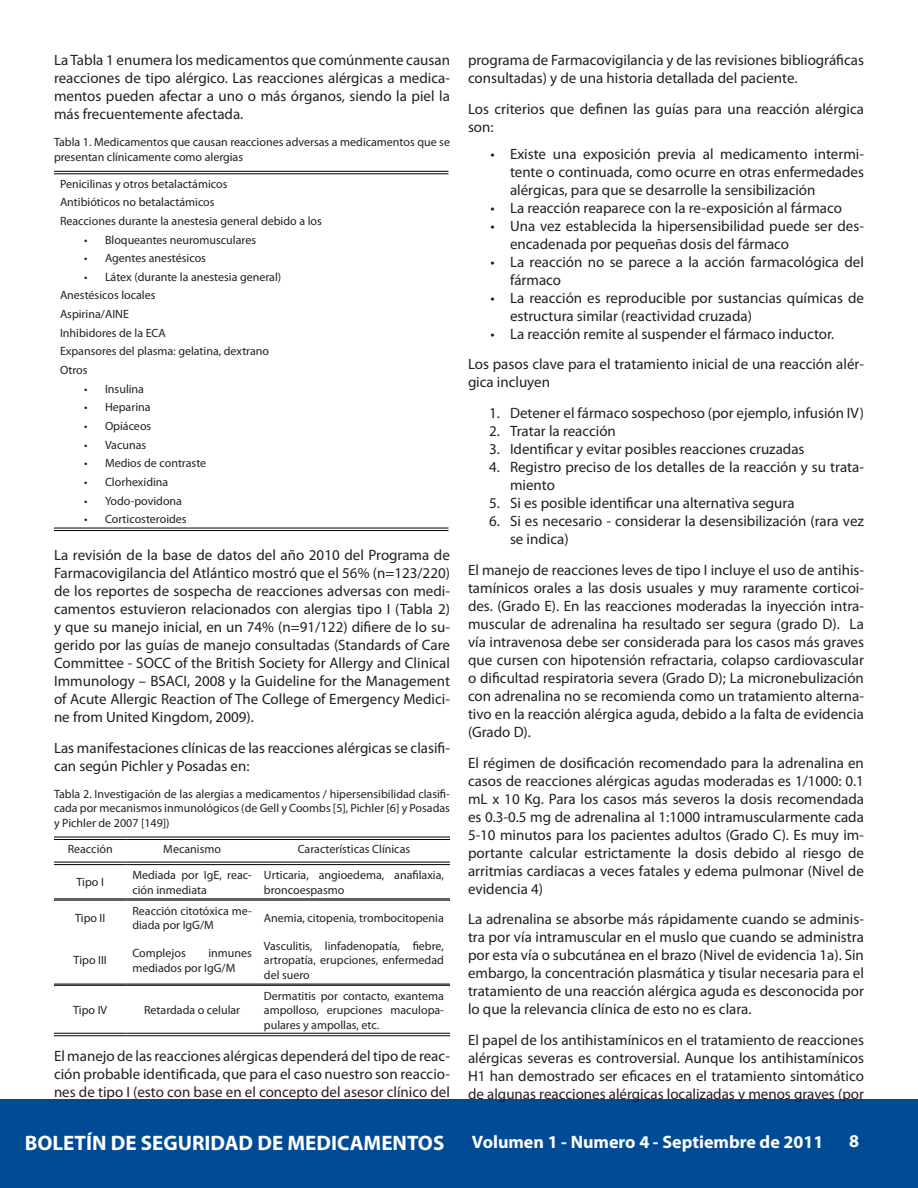
<style>
.page{position:relative;width:918px;height:1188px;background:#fff}
.page>*{position:absolute;margin:0;border:0;box-sizing:border-box;transform-origin:0 0}
.t1{font:700 21px "Myriad Pro";color:#fff}
.t2{font:700 18px "Myriad Pro";color:#fff}
.t3{font:15px/18px "Myriad Pro";color:#231f20;text-align:justify}
.t4{font:12px/14.4px "Myriad Pro";color:#231f20}
</style>
<div class="page">
<div style="left:0;top:1100px;width:918px;height:88px;background:#014b95"></div>
<hr style="left:54px;top:171px;width:394px;height:1px;background:#000">
<hr style="left:54px;top:174px;width:394px;height:1px;background:#000">
<hr style="left:54px;top:528px;width:394px;height:1px;background:#000">
<hr style="left:54px;top:530px;width:394px;height:1px;background:#000">
<hr style="left:54px;top:899px;width:72px;height:1px;background:#000">
<hr style="left:54px;top:900px;width:72px;height:1px;background:#000">
<hr style="left:126px;top:899px;width:132px;height:1px;background:#000">
<hr style="left:126px;top:900px;width:132px;height:1px;background:#000">
<hr style="left:258px;top:899px;width:192px;height:1px;background:#000">
<hr style="left:258px;top:900px;width:192px;height:1px;background:#000">
<hr style="left:54px;top:984px;width:72px;height:1px;background:#000">
<hr style="left:54px;top:985px;width:72px;height:1px;background:#000">
<hr style="left:126px;top:984px;width:132px;height:1px;background:#000">
<hr style="left:126px;top:985px;width:132px;height:1px;background:#000">
<hr style="left:258px;top:984px;width:192px;height:1px;background:#000">
<hr style="left:258px;top:985px;width:192px;height:1px;background:#000">
<hr style="left:54px;top:837px;width:72px;height:1px;background:#000">
<hr style="left:54px;top:839px;width:72px;height:1px;background:#000">
<hr style="left:126px;top:837px;width:132px;height:1px;background:#000">
<hr style="left:126px;top:839px;width:132px;height:1px;background:#000">
<hr style="left:258px;top:837px;width:192px;height:1px;background:#000">
<hr style="left:258px;top:839px;width:192px;height:1px;background:#000">
<hr style="left:54px;top:862px;width:72px;height:1px;background:#000">
<hr style="left:54px;top:864px;width:72px;height:1px;background:#000">
<hr style="left:126px;top:862px;width:132px;height:1px;background:#000">
<hr style="left:126px;top:864px;width:132px;height:1px;background:#000">
<hr style="left:258px;top:862px;width:192px;height:1px;background:#000">
<hr style="left:258px;top:864px;width:192px;height:1px;background:#000">
<hr style="left:54px;top:1033px;width:72px;height:1px;background:#000">
<hr style="left:54px;top:1035px;width:72px;height:1px;background:#000">
<hr style="left:126px;top:1033px;width:132px;height:1px;background:#000">
<hr style="left:126px;top:1035px;width:132px;height:1px;background:#000">
<hr style="left:258px;top:1033px;width:192px;height:1px;background:#000">
<hr style="left:258px;top:1035px;width:192px;height:1px;background:#000">
<p class="t3" style="left:54px;top:51px;width:398px">La Tabla 1 enumera los medicamentos que comúnmente causan reacciones de tipo alérgico. Las reacciones alérgicas a medica&shy;mentos pueden afectar a uno o más órganos, siendo la piel la más frecuentemente afectada.</p>
<p class="t4" style="left:54px;top:135px;width:398px">Tabla 1. Medicamentos que causan reacciones adversas a medicamentos que se presentan clínicamente como alergias</p>
<p class="t4" style="left:60px;top:174px;width:263px;line-height:18.6px">Penicilinas y otros betalactámicos<br>Antibióticos no betalactámicos<br>Reacciones durante la anestesia general debido a los</p>
<p class="t4" style="left:84px;top:232px;width:174px">• Bloqueantes neuromusculares</p>
<p class="t4" style="left:84px;top:251px;width:124px">• Agentes anestésicos</p>
<p class="t4" style="left:60px;top:267px;width:223px;line-height:18.6px;text-indent:24px">• Látex (durante la anestesia general)<br>Anestésicos locales<br>Aspirina/AINE<br>Inhibidores de la ECA<br>Expansores del plasma: gelatina, dextrano<br>Otros</p>
<p class="t4" style="left:84px;top:381px;width:62px">• Insulina</p>
<p class="t4" style="left:84px;top:400px;width:68px">• Heparina</p>
<p class="t4" style="left:84px;top:419px;width:69px">• Opiáceos</p>
<p class="t4" style="left:84px;top:437px;width:64px">• Vacunas</p>
<p class="t4" style="left:84px;top:456px;width:124px">• Medios de contraste</p>
<p class="t4" style="left:84px;top:475px;width:86px">• Clorhexidina</p>
<p class="t4" style="left:84px;top:493px;width:100px">• Yodo-povidona</p>
<p class="t4" style="left:84px;top:512px;width:104px">• Corticosteroides</p>
<p class="t3" style="left:54px;top:546px;width:398px">La revisión de la base de datos del año 2010 del Programa de Farmacovigilancia del Atlántico mostró que el 56% (n=123/220) de los reportes de sospecha de reacciones adversas con medi&shy;camentos estuvieron relacionados con alergias tipo I (Tabla 2) y que su manejo inicial, en un 74% (n=91/122) difiere de lo su&shy;gerido por las guías de manejo consultadas (Standards of Care Committee - SOCC of the British Society for Allergy and Clinical Immunology – BSACI, 2008 y la Guideline for the Management of Acute Allergic Reaction of The College of Emergency Medici&shy;ne from United Kingdom, 2009).</p>
<p class="t3" style="left:54px;top:738px;width:398px">Las manifestaciones clínicas de las reacciones alérgicas se clasifi&shy;can según Pichler y Posadas en:</p>
<p class="t4" style="left:54px;top:786px;width:398px;text-align:justify">Tabla 2. Investigación de las alergias a medicamentos / hipersensibilidad clasifi&shy;cada por mecanismos inmunológicos (de Gell y Coombs [5], Pichler [6] y Posadas y Pichler de 2007 [149])</p>
<p class="t4" style="left:68px;top:842px;width:47px">Reacción</p>
<p class="t4" style="left:163px;top:842px;width:59px">Mecanismo</p>
<p class="t4" style="left:298px;top:842px;width:114px">Características Clínicas</p>
<p class="t4" style="left:76px;top:875px;width:29px">Tipo I</p>
<p class="t4" style="left:132px;top:868px;width:121px">Mediada por IgE, reac&shy;ción inmediata</p>
<p class="t4" style="left:264px;top:868px;width:182px">Urticaria, angioedema, anafilaxia, broncoespasmo</p>
<p class="t4" style="left:75px;top:910px;width:32px">Tipo II</p>
<p class="t4" style="left:132px;top:903px;width:121px">Reacción citotóxica me&shy;diada por IgG/M</p>
<p class="t4" style="left:264px;top:910px;width:181px">Anemia, citopenia, trombocitopenia</p>
<p class="t4" style="left:74px;top:953px;width:35px">Tipo III</p>
<p class="t4" style="left:132px;top:946px;width:121px;text-indent:76px">inmunes mediados por IgG/M</p>
<p class="t4" style="left:264px;top:938px;width:182px;text-align:justify">Vasculitis, linfadenopatía, fiebre, artropatía, erupciones, enfermedad del suero</p>
<p class="t4" style="left:132px;top:946px;width:55px">Complejos</p>
<p class="t4" style="left:264px;top:988px;width:182px;text-align:justify">Dermatitis por contacto, exantema ampolloso, erupciones maculopa&shy;pulares y ampollas, etc.</p>
<p class="t3" style="left:54px;top:1046px;width:397px">El manejo de las reacciones alérgicas dependerá del tipo de reac&shy;ción probable identificada, que para el caso nuestro son reaccio&shy;nes de tipo I (esto con base en el concepto del asesor clínico del</p>
<p class="t4" style="left:73px;top:1003px;width:36px">Tipo IV</p>
<p class="t4" style="left:144px;top:1003px;width:98px">Retardada o celular</p>
<p class="t3" style="left:468px;top:51px;width:398px">programa de Farmacovigilancia y de las revisiones bibliográficas consultadas) y de una historia detallada del paciente.</p>
<p class="t3" style="left:468px;top:100px;width:398px">Los criterios que definen las guías para una reacción alérgica son:</p>
<p class="t3" style="left:510px;top:144px;width:356px;text-indent:-20px">• Existe una exposición previa al medicamento intermi&shy;tente o continuada, como ocurre en otras enfermedades alérgicas, para que se desarrolle la sensibilización</p>
<p class="t3" style="left:490px;top:198px;width:353px">• La reacción reaparece con la re-exposición al fármaco</p>
<p class="t3" style="left:510px;top:216px;width:356px;text-indent:-20px">• Una vez establecida la hipersensibilidad puede ser des&shy;encadenada por pequeñas dosis del fármaco</p>
<p class="t3" style="left:510px;top:252px;width:355px;text-indent:-20px">• La reacción no se parece a la acción farmacológica del fármaco</p>
<p class="t3" style="left:510px;top:288px;width:356px;text-indent:-20px">• La reacción es reproducible por sustancias químicas de estructura similar (reactividad cruzada)</p>
<p class="t3" style="left:468px;top:318px;width:397px;line-height:30.8px;text-align:center">• La reacción remite al suspender el fármaco inductor.<br>Los pasos clave para el tratamiento inicial de una reacción alér-</p>
<p class="t3" style="left:468px;top:373px;width:84px">gica incluyen</p>
<p class="t3" style="left:489px;top:404px;width:377px">1. Detener el fármaco sospechoso (por ejemplo, infusión IV)</p>
<p class="t3" style="left:489px;top:422px;width:128px">2. Tratar la reacción</p>
<p class="t3" style="left:489px;top:440px;width:317px">3. Identificar y evitar posibles reacciones cruzadas</p>
<p class="t3" style="left:510px;top:458px;width:355px;text-indent:-21px">4. Registro preciso de los detalles de la reacción y su trata&shy;miento</p>
<p class="t3" style="left:489px;top:494px;width:307px">5. Si es posible identificar una alternativa segura</p>
<p class="t3" style="left:510px;top:512px;width:355px;text-indent:-21px">6. Si es necesario - considerar la desensibilización (rara vez se indica)</p>
<p class="t3" style="left:468px;top:560px;width:398px">El manejo de reacciones leves de tipo I incluye el uso de antihis&shy;tamínicos orales a las dosis usuales y muy raramente corticoi&shy;des. (Grado E). En las reacciones moderadas la inyección intra&shy;muscular de adrenalina ha resultado ser segura (grado D). La vía intravenosa debe ser considerada para los casos más graves que cursen con hipotensión refractaria, colapso cardiovascular o dificultad respiratoria severa (Grado D); La micronebulización con adrenalina no se recomienda como un tratamiento alterna&shy;tivo en la reacción alérgica aguda, debido a la falta de evidencia (Grado D).</p>
<p class="t3" style="left:468px;top:753px;width:398px">El régimen de dosificación recomendado para la adrenalina en casos de reacciones alérgicas agudas moderadas es 1/1000: 0.1 mL x 10 Kg. Para los casos más severos la dosis recomendada es 0.3-0.5 mg de adrenalina al 1:1000 intramuscularmente cada 5-10 minutos para los pacientes adultos (Grado C). Es muy im&shy;portante calcular estrictamente la dosis debido al riesgo de arritmias cardiacas a veces fatales y edema pulmonar (Nivel de evidencia 4)</p>
<p class="t3" style="left:468px;top:910px;width:398px">La adrenalina se absorbe más rápidamente cuando se adminis&shy;tra por vía intramuscular en el muslo que cuando se administra por esta vía o subcutánea en el brazo (Nivel de evidencia 1a). Sin embargo, la concentración plasmática y tisular necesaria para el tratamiento de una reacción alérgica aguda es desconocida por lo que la relevancia clínica de esto no es clara.</p>
<p class="t3" style="left:468px;top:1031px;width:398px">El papel de los antihistamínicos en el tratamiento de reacciones alérgicas severas es controversial. Aunque los antihistamínicos H1 han demostrado ser eficaces en el tratamiento sintomático de algunas reacciones alérgicas localizadas y menos graves (por</p>
<h1 class="t1" style="left:25px;top:1129px;width:421px">BOLETÍN DE SEGURIDAD DE MEDICAMENTOS</h1>
<p class="t2" style="left:472px;top:1130px;width:353px">Volumen 1 - Numero 4 - Septiembre de 2011</p>
<p class="t2" style="left:849px;top:1129px;width:11px">8</p>
</div>
